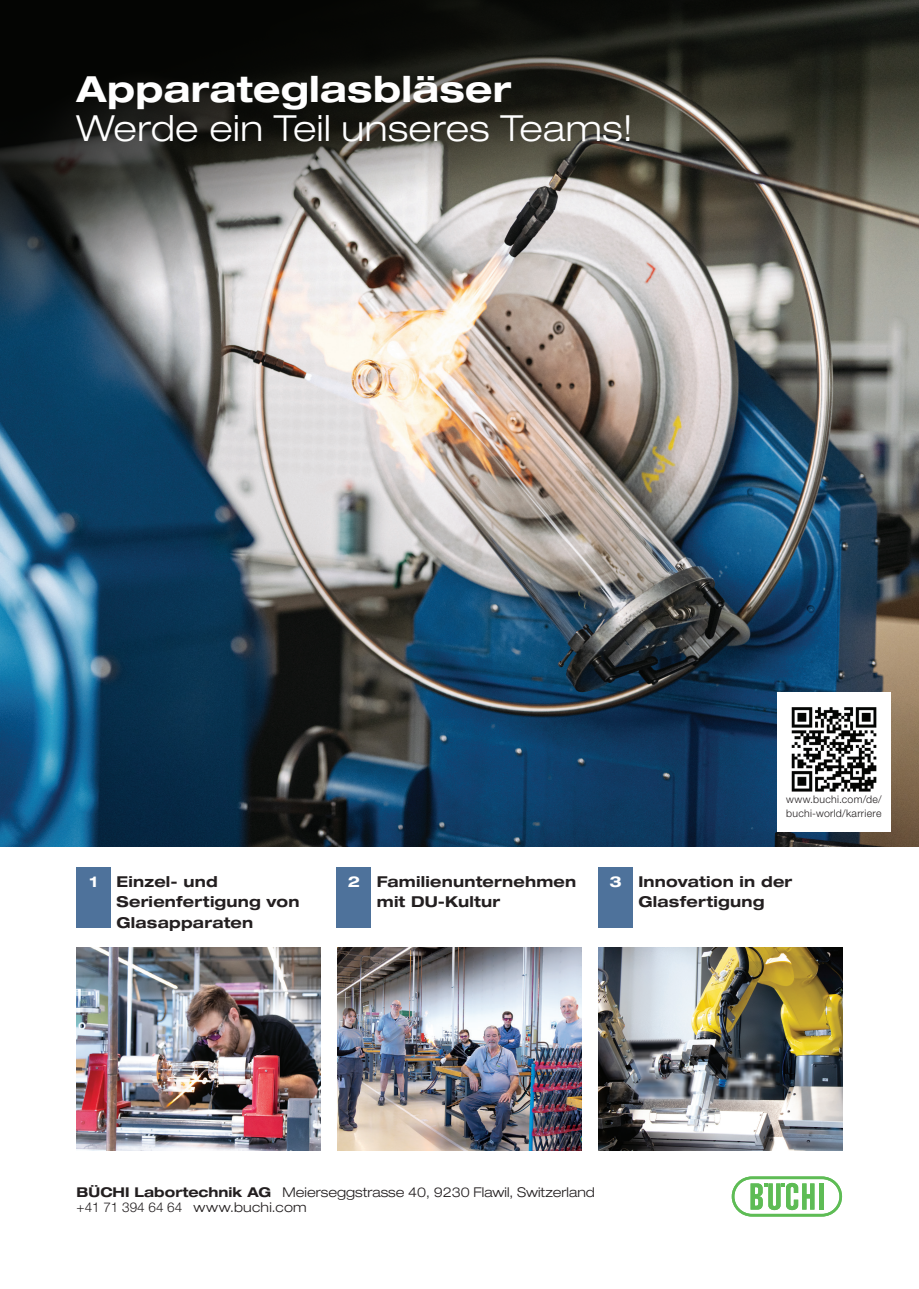
<style>
.page{position:relative;width:919px;height:1289px;background:#fff}
.page>*{position:absolute;margin:0;border:0;box-sizing:border-box;transform-origin:0 0}
.H1_Title_en{font:300 expanded 36px/39px "Helvetica Neue LT Std";letter-spacing:.015em;color:#fff}
.Content_Block_en{font:700 expanded 15px/20.2px "Helvetica Neue LT Std";letter-spacing:.015em;color:#231f20}
.Content_List_en{font:700 expanded 15px/20.2px "Helvetica Neue LT Std";letter-spacing:.015em;color:#231f20}
.Content_Block_en-2{font:700 expanded 15px "Helvetica Neue LT Std";color:#fff}
.Address_en{font:300 expanded 13.5px/15px "Helvetica Neue LT Std";color:#231f20}
.Content_Block_en-3{font:300 10.5px/13.5px "Helvetica Neue LT Std";letter-spacing:.025em;color:#231f20}
.s1{font-weight:700}
.s2{font-stretch:normal}
</style>
<div class="page">
<svg style="left:731px;top:1176px;width:111px;height:40px"></svg>
<img style="left:77px;top:947px;width:243px;height:203px">
<img style="left:1px;top:0;width:917px;height:846px">
<img style="left:598px;top:947px;width:244px;height:203px">
<img style="left:337px;top:947px;width:244px;height:203px">
<div style="left:77px;top:866px;width:34px;height:61px;background:#4e729b"></div>
<div style="left:337px;top:866px;width:34px;height:61px;background:#4e729b"></div>
<div style="left:598px;top:866px;width:34px;height:61px;background:#4e729b"></div>
<div style="left:776px;top:692px;width:114px;height:140px;background:#fff"></div>
<img style="left:791px;top:707px;width:86px;height:85px">
<p class="H1_Title_en" style="left:77px;top:70px;width:558px"><span class="s1">Apparateglasbläser<br></span>Werde ein Teil unseres Teams!</p>
<p class="Content_Block_en-3" style="left:786px;top:792px;width:97px">www.buchi.com/de/ buchi-world/karriere</p>
<p class="Content_Block_en-2" style="left:89px;top:872px;width:10px">1</p>
<p class="Content_List_en" style="left:377px;top:871px;width:201px">Familienunternehmen mit DU-Kultur</p>
<p class="Content_Block_en" style="left:116px;top:871px;width:184px">Einzel- und<br>Serienfertigung von<br>Glasapparaten</p>
<p class="Content_Block_en-2" style="left:348px;top:872px;width:14px">2</p>
<p class="Content_Block_en" style="left:638px;top:871px;width:155px">Innovation in der<br>Glasfertigung</p>
<p class="Content_Block_en-2" style="left:609px;top:872px;width:14px">3</p>
<p class="Address_en" style="left:77px;top:1184px;width:520px"><span class="s1">BÜCHI Labortechnik AG</span> Meierseggstrasse 40, 9230 Flawil, Switzerland <span class="s2">+41 71 394 64 64</span> www.buchi.com</p>
</div>
